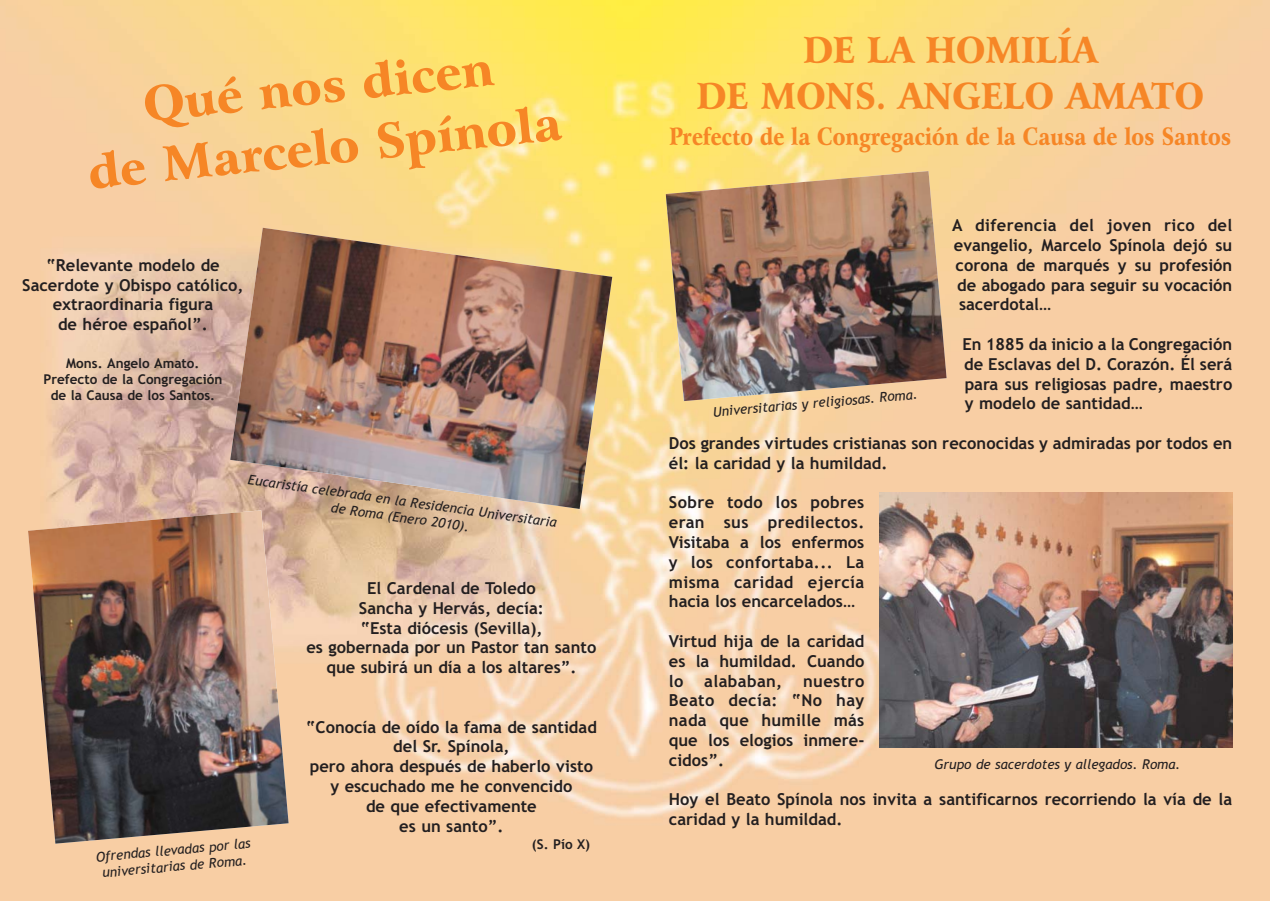
<style>
.page{position:relative;width:1270px;height:901px;background:#fff}
.page>*{position:absolute;margin:0;border:0;box-sizing:border-box;transform-origin:0 0}
.t1{font:900 48px/61.3px "Arrus BT";color:#f68626;text-align:center;scale:.95 1}
.t2{font:900 36px/45.9px "Arrus BT";color:#f68626;text-align:center;scale:.9 1}
.t3{font:900 24px "Arrus BT";color:#f68626;scale:.8 1}
.t4{font:700 16.5px/19.8px "Trebuchet MS";color:#231f20;text-align:justify}
.t5{font:700 16.5px "Trebuchet MS";letter-spacing:.02em;color:#231f20}
.t6{font:700 16.5px "Trebuchet MS";letter-spacing:.025em;color:#231f20}
.t7{font:italic 13.5px/16.2px "Trebuchet MS";color:#231f20;text-align:center}
.t8{font:700 13.5px/16.2px "Trebuchet MS";color:#231f20;text-align:center}
</style>
<div class="page">
<img style="left:0;top:0;width:1270px;height:901px">
<img style="left:879px;top:492px;width:353px;height:256px">
<img style="left:230px;top:228px;width:382px;height:281px">
<img style="left:28px;top:510px;width:261px;height:334px">
<img style="left:666px;top:171px;width:281px;height:230px">
<h1 class="t1" style="left:79px;top:83px;width:502px;rotate:-6deg">Qué nos dicen<br>de Marcelo Spínola</h1>
<p class="t4" style="left:22px;top:256px;width:223px;text-align:center">“Relevante modelo de<br>Sacerdote y Obispo católico, extraordinaria figura<br>de héroe español”.</p>
<p class="t8" style="left:43px;top:356px;width:180px">Mons. Angelo Amato.<br>Prefecto de la Congregación de la Causa de los Santos.</p>
<p class="t7" style="left:249px;top:472px;width:313px;rotate:8deg">Eucaristía celebrada en la Residencia Universitaria de Roma (Enero 2010).</p>
<p class="t7" style="left:95px;top:850px;width:157px;rotate:-5deg">Ofrendas llevadas por las universitarias de Roma.</p>
<p class="t4" style="left:306px;top:580px;width:291px;text-align:center">El Cardenal de Toledo<br>Sancha y Hervás, decía:<br>“Esta diócesis (Sevilla),<br>es gobernada por un Pastor tan santo que subirá un día a los altares”.</p>
<p class="t4" style="left:306px;top:718px;width:293px;text-align:center">“Conocía de oído la fama de santidad del Sr. Spínola,<br>pero ahora después de haberlo visto y escuchado me he convencido<br>de que efectivamente<br>es un santo”.</p>
<p class="t8" style="left:532px;top:837px;width:60px">(S. Pío X)</p>
<h2 class="t2" style="left:697px;top:29px;width:565px">DE LA HOMILÍA<br>DE MONS. ANGELO AMATO</h2>
<h3 class="t3" style="left:670px;top:125px;width:704px">Prefecto de la Congregación de la Causa de los Santos</h3>
<p class="t5" style="left:952px;top:219px;width:282px">A diferencia del joven rico del</p>
<p class="t4" style="left:954px;top:237px;width:280px">evangelio, Marcelo Spínola dejó su</p>
<p class="t4" style="left:956px;top:256px;width:278px">corona de marqués y su profesión</p>
<p class="t4" style="left:957px;top:276px;width:277px">de abogado para seguir su vocación</p>
<p class="t4" style="left:959px;top:296px;width:94px">sacerdotal…</p>
<p class="t4" style="left:963px;top:336px;width:271px">En 1885 da inicio a la Congregación de Esclavas del D. Corazón. Él será para sus religiosas padre, maestro y modelo de santidad…</p>
<p class="t4" style="left:669px;top:435px;width:565px">Dos grandes virtudes cristianas son reconocidas y admiradas por todos en él: la caridad y la humildad.</p>
<p class="t4" style="left:669px;top:494px;width:197px">Sobre todo los pobres eran sus predilectos.<br>Visitaba a los enfermos y los confortaba... La misma caridad ejercía hacia los encarcelados…</p>
<p class="t4" style="left:669px;top:633px;width:197px">Virtud hija de la caridad es la humildad. Cuando lo</p>
<p class="t7" style="left:713px;top:405px;width:207px;rotate:-5deg">Universitarias y religiosas. Roma.</p>
<p class="t6" style="left:704px;top:674px;width:80px">alababan,</p>
<p class="t4" style="left:669px;top:672px;width:197px;text-indent:134px">nuestro Beato decía: “No hay nada que humille más que los elogios inmere&shy;cidos”.</p>
<p class="t4" style="left:669px;top:791px;width:565px">Hoy el Beato Spínola nos invita a santificarnos recorriendo la vía de la caridad y la humildad.</p>
<p class="t7" style="left:935px;top:757px;width:248px">Grupo de sacerdotes y allegados. Roma.</p>
</div>
